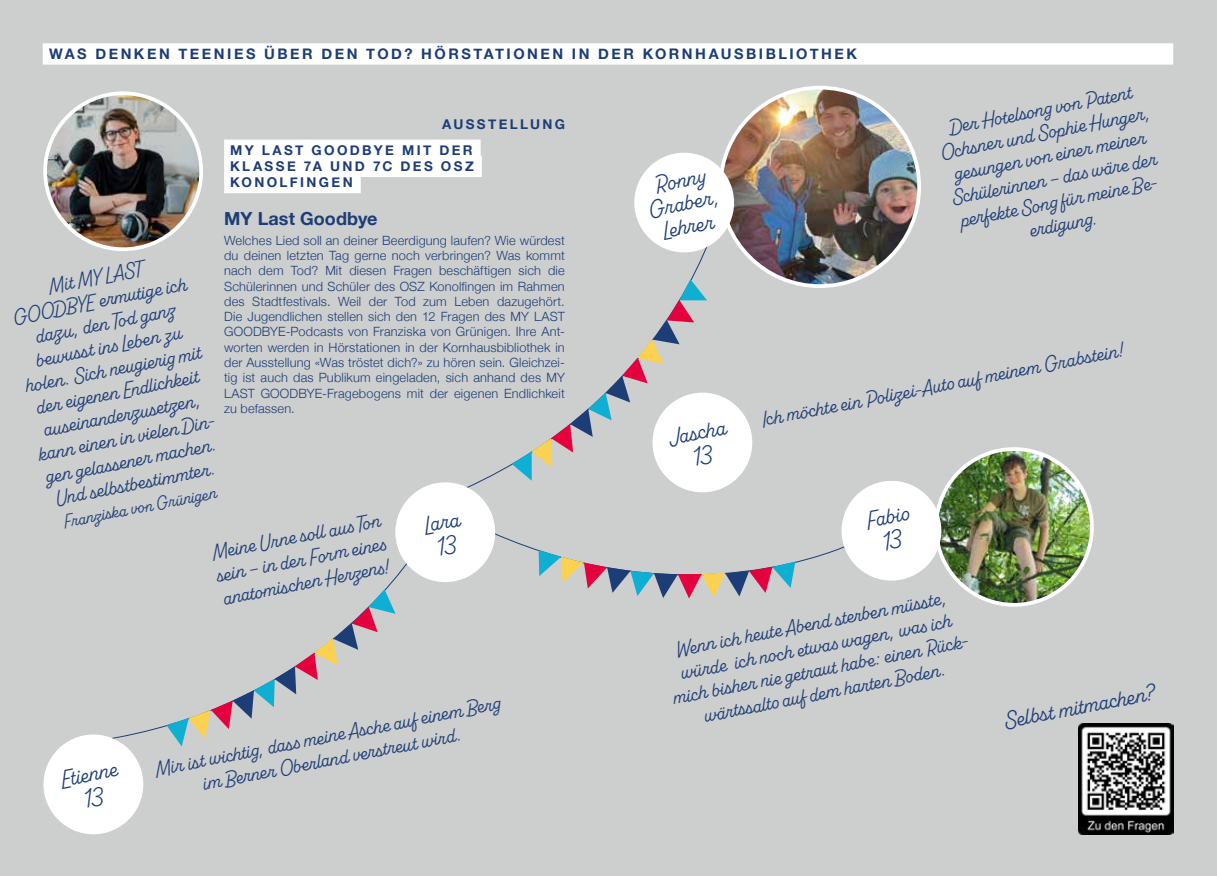
<style>
.page{position:relative;width:1217px;height:876px;background:#fff}
.page>*{position:absolute;margin:0;border:0;box-sizing:border-box;transform-origin:0 0}
.t1{font:23.55px/23.2px "Alkaline";color:#1d3d76;text-align:center}
.t2{font:21px/23.2px "Alkaline";color:#1d3d76;text-align:center}
.t3{font:18px "Alkaline";color:#1d3d76}
.t4{font:700 18px "Helvetica Neue";letter-spacing:.005em;color:#1d3d76}
.t5{font:700 14.55px "Helvetica Neue";letter-spacing:.17em;color:#1d3d76}
.t6{font:700 13.5px/16.2px "Helvetica Neue";letter-spacing:.175em;color:#1d3d76;text-align:justify}
.t7{font:300 12.75px/15.3px "Helvetica Neue";letter-spacing:.015em;color:#1d3d76;text-align:justify}
</style>
<div class="page">
<div style="left:0;top:0;width:1216px;height:876px;background:#cdcece"></div>
<svg style="left:511px;top:279px;width:196px;height:202px"></svg>
<svg style="left:166px;top:590px;width:229px;height:156px"></svg>
<svg style="left:480px;top:533px;width:364px;height:66px"></svg>
<div style="left:43px;top:43px;width:1129px;height:22px;background:#fff"></div>
<img style="left:720px;top:88px;width:198px;height:198px;border-radius:99px">
<div style="left:224px;top:140px;width:256px;height:21px;background:#fff"></div>
<div style="left:224px;top:156px;width:257px;height:21px;background:#fff"></div>
<div style="left:224px;top:172px;width:136px;height:21px;background:#fff"></div>
<img style="left:935px;top:449px;width:156px;height:156px;border-radius:78px">
<div style="left:934px;top:447px;width:159px;height:160px;border:4px solid #fff;border-radius:50%"></div>
<div style="left:841px;top:481px;width:100px;height:100px;background:#fff;border-radius:50%"></div>
<div style="left:43px;top:734px;width:100px;height:100px;background:#fff;border-radius:50%"></div>
<div style="left:652px;top:393px;width:100px;height:99px;background:#fff;border-radius:50%"></div>
<img style="left:45px;top:93px;width:156px;height:156px;border-radius:78px">
<div style="left:43px;top:91px;width:160px;height:160px;border:4px solid #fff;border-radius:50%"></div>
<img style="left:1078px;top:723px;width:95px;height:111px">
<div style="left:634px;top:153px;width:100px;height:99px;background:#fff;border-radius:50%"></div>
<div style="left:395px;top:482px;width:100px;height:100px;background:#fff;border-radius:50%"></div>
<p class="t5" style="left:49px;top:42px;width:809px">WAS DENKEN TEENIES ÜBER DEN TOD? HÖRSTATIONEN IN DER KORNHAUSBIBLIOTHEK</p>
<p class="t2" style="left:934px;top:119px;width:214px;rotate:-11deg">Der Hotelsong von Patent<br>Ochsner und Sophie Hunger, gesungen von einer meiner<br>Schülerinnen – das wäre der perfekte Song für meine Be&shy;erdigung.</p>
<p class="t6" style="left:442px;top:117px;width:125px">AUSSTELLUNG</p>
<p class="t6" style="left:230px;top:142px;width:245px">MY LAST GOODBYE MIT DER KLASSE 7A UND 7C DES OSZ KONOLFINGEN</p>
<p class="t4" style="left:224px;top:205px;width:155px">MY Last Goodbye</p>
<p class="t7" style="left:224px;top:231px;width:342px">Welches Lied soll an deiner Beerdigung laufen? Wie würdest du deinen letzten Tag gerne noch verbringen? Was kommt nach dem Tod? Mit diesen Fragen beschäftigen sich die Schülerinnen und Schüler des OSZ Konolfingen im Rahmen des Stadtfestivals. Weil der Tod zum Leben dazugehört.<br>Die Jugendlichen stellen sich den 12 Fragen des MY LAST GOODBYE-Podcasts von Franziska von Grünigen. Ihre Ant&shy;worten werden in Hörstationen in der Kornhausbibliothek in der Ausstellung «Was tröstet dich?» zu hören sein. Gleichzei&shy;tig ist auch das Publikum eingeladen, sich anhand des MY LAST GOODBYE-Fragebogens mit der eigenen Endlichkeit zu befassen.</p>
<p class="t1" style="left:642px;top:176px;width:73px;rotate:-11deg">Ronny<br>Graber,<br>Lehrer</p>
<p class="t2" style="left:5px;top:284px;width:184px;rotate:-11deg">Mit MY LAST<br>GOODBYE ermutige ich dazu, den Tod ganz bewusst ins Leben zu holen. Sich neugierig mit der eigenen Endlichkeit auseinanderzusetzen, kann einen in vielen Din&shy;gen gelassener machen.<br>Und selbs tbestimmter.</p>
<p class="t2" style="left:759px;top:409px;width:368px;rotate:-11deg">Ich möchte ein Polizei-Auto auf meinem Grabs tein!</p>
<p class="t1" style="left:667px;top:427px;width:59px;rotate:-11deg">Jascha<br>13</p>
<p class="t3" style="left:62px;top:511px;width:157px;rotate:-11deg">Franziska von Grünigen</p>
<p class="t2" style="left:210px;top:542px;width:174px;text-align:justify;rotate:-11deg">Meine Urne soll aus Ton sein – in der For m eines anatomischen Herzens!</p>
<p class="t1" style="left:864px;top:510px;width:44px;rotate:-11deg">Fabio<br>13</p>
<p class="t1" style="left:422px;top:515px;width:38px;rotate:-11deg">Lara<br>13</p>
<p class="t2" style="left:661px;top:641px;width:305px;rotate:-11deg">Wenn ich heute Abend sterben müsste, würde ich noch etwas wagen, was ich mich bisher nie getraut habe: einen Rück&shy;wärtssalto auf dem harten Boden.</p>
<p class="t1" style="left:1002px;top:710px;width:154px;rotate:-11deg">Selbs t mitmachen?</p>
<p class="t2" style="left:153px;top:758px;width:351px;rotate:-11deg">Mir ist wichtig, dass meine Asche auf einem Berg im Berner Oberland verstreut wird.</p>
<p class="t1" style="left:59px;top:769px;width:58px;rotate:-11deg">Etienne<br>13</p>
</div>
